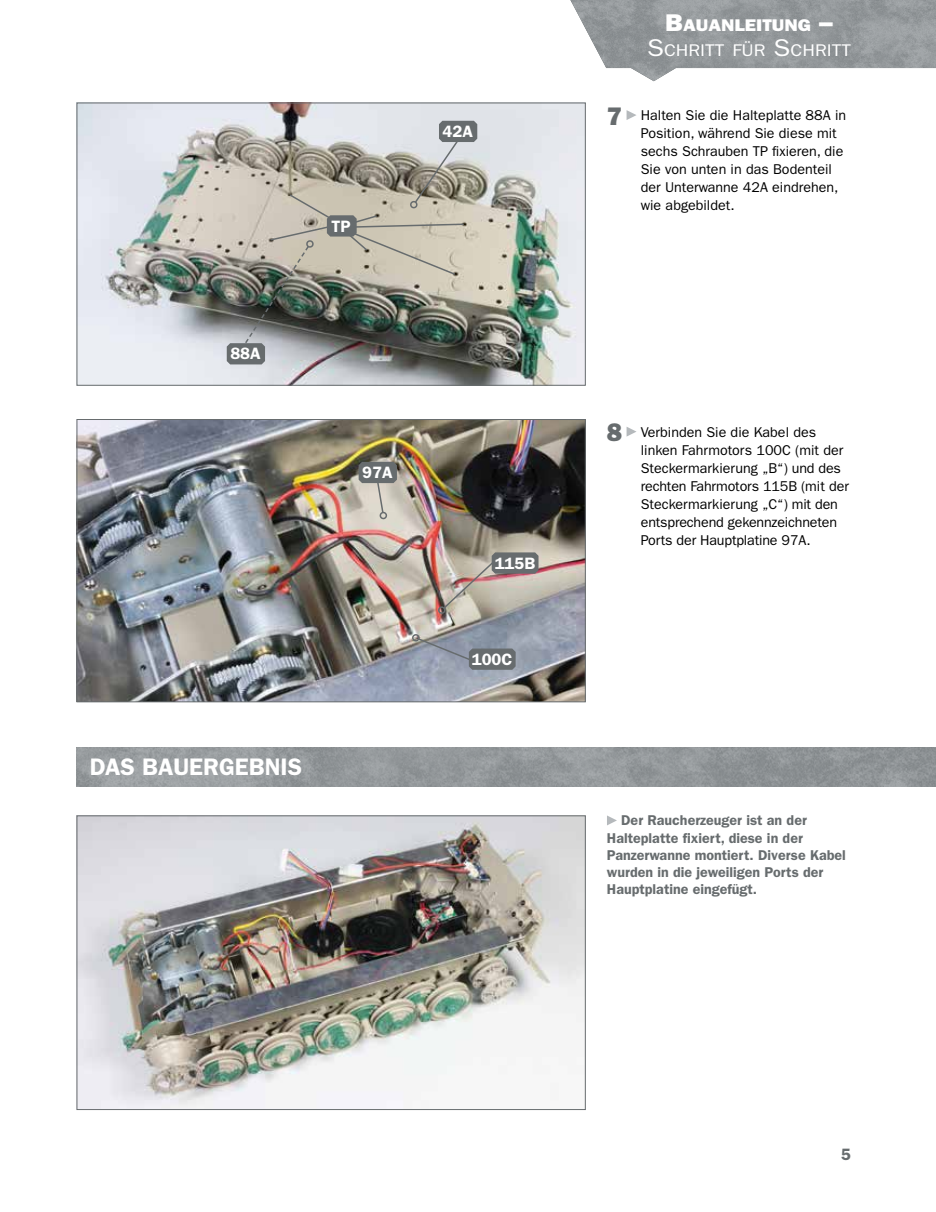
<style>
.page{position:relative;width:936px;height:1212px;background:#fff}
.page>*{position:absolute;margin:0;border:0;box-sizing:border-box;transform-origin:0 0}
.t1{font:600 24px "ITC Franklin Gothic Std";color:#fff}
.t2{font:16.95px "ITC Franklin Gothic Std";color:#fff;scale:1.12 1}
.t3{font:16.95px "ITC Franklin Gothic Std Hvy";color:#fff;scale:1.12 1}
.t4{font:600 16.5px "ITC Franklin Gothic Std";color:#fff}
.t5{font:600 16.5px "ITC Franklin Gothic Std";color:#676c6e}
.t6{font:14.25px/18px "ITC Franklin Gothic Std";color:#000}
.t7{font:600 14.25px/17.1px "ITC Franklin Gothic Std";color:#676c6e}
.s1{font-size:24.3px}
.s2{font-family:"ITC Franklin Gothic Std Hvy";font-size:25.5px;color:#676c6e}
</style>
<div class="page">
<img style="left:570px;top:0;width:365px;height:81px">
<img style="left:77px;top:747px;width:858px;height:39px">
<img style="left:79px;top:817px;width:504px;height:291px">
<div style="left:77px;top:815px;width:508px;height:295px;border:1px solid #676c6e"></div>
<svg style="left:607px;top:815px;width:10px;height:10px"></svg>
<img style="left:79px;top:105px;width:504px;height:279px">
<div style="left:77px;top:103px;width:508px;height:283px;border:1px solid #676c6e"></div>
<svg style="left:626px;top:110px;width:10px;height:10px"></svg>
<img style="left:79px;top:421px;width:504px;height:279px">
<div style="left:77px;top:419px;width:508px;height:283px;border:1px solid #676c6e"></div>
<svg style="left:626px;top:427px;width:10px;height:10px"></svg>
<svg style="left:227px;top:121px;width:250px;height:243px;background:#9f9d94"></svg>
<img style="left:436px;top:552px;width:102px;height:63px">
<svg style="left:410px;top:632px;width:105px;height:38px;background:#888f99"></svg>
<div style="left:379px;top:511px;width:8px;height:8px;border:2px solid #676c6e;border-radius:50%"></div>
<svg style="left:358px;top:462px;width:39px;height:52px;background:#a7a6a0"></svg>
<p class="t4" style="left:230px;top:344px;width:32px">88A</p>
<p class="t4" style="left:331px;top:216px;width:21px">TP</p>
<p class="t4" style="left:362px;top:463px;width:32px">97A</p>
<h1 class="t1" style="left:90px;top:753px;width:214px">DAS BAUERGEBNIS</h1>
<p class="t4" style="left:442px;top:122px;width:32px">42A</p>
<p class="t4" style="left:494px;top:553px;width:42px">115B</p>
<p class="t4" style="left:472px;top:649px;width:42px">100C</p>
<p class="t3" style="left:665px;top:15px;width:151px"><span class="s1">B</span>AUANLEITUNG <span class="s1">–</span></p>
<p class="t2" style="left:647px;top:41px;width:183px"><span class="s1">S</span>CHRITT FÜR <span class="s1">S</span>CHRITT</p>
<p class="t6" style="left:640px;top:106px;width:207px;text-indent:-34px"><span class="s2">7</span> Halten Sie die Halteplatte 88A in<br>Position, während Sie diese mit sechs Schrauben TP fixieren, die<br>Sie von unten in das Bodenteil der Unterwanne 42A eindrehen, wie abgebildet.</p>
<p class="t6" style="left:640px;top:423px;width:210px;text-indent:-34px"><span class="s2">8</span> Verbinden Sie die Kabel des linken Fahrmotors 100C (mit der<br>Steckermarkierung „B“) und des rechten Fahrmotors 115B (mit der<br>Steckermarkierung „C“) mit den entsprechend gekennzeichneten<br>Ports der Hauptplatine 97A.</p>
<p class="t7" style="left:607px;top:812px;width:240px;text-indent:14px">Der Raucherzeuger ist an der<br>Halteplatte fixiert, diese in der<br>Panzerwanne montiert. Diverse Kabel wurden in die jeweiligen Ports der<br>Hauptplatine eingefügt.</p>
<p class="t5" style="left:840px;top:1144px;width:11px">5</p>
</div>
